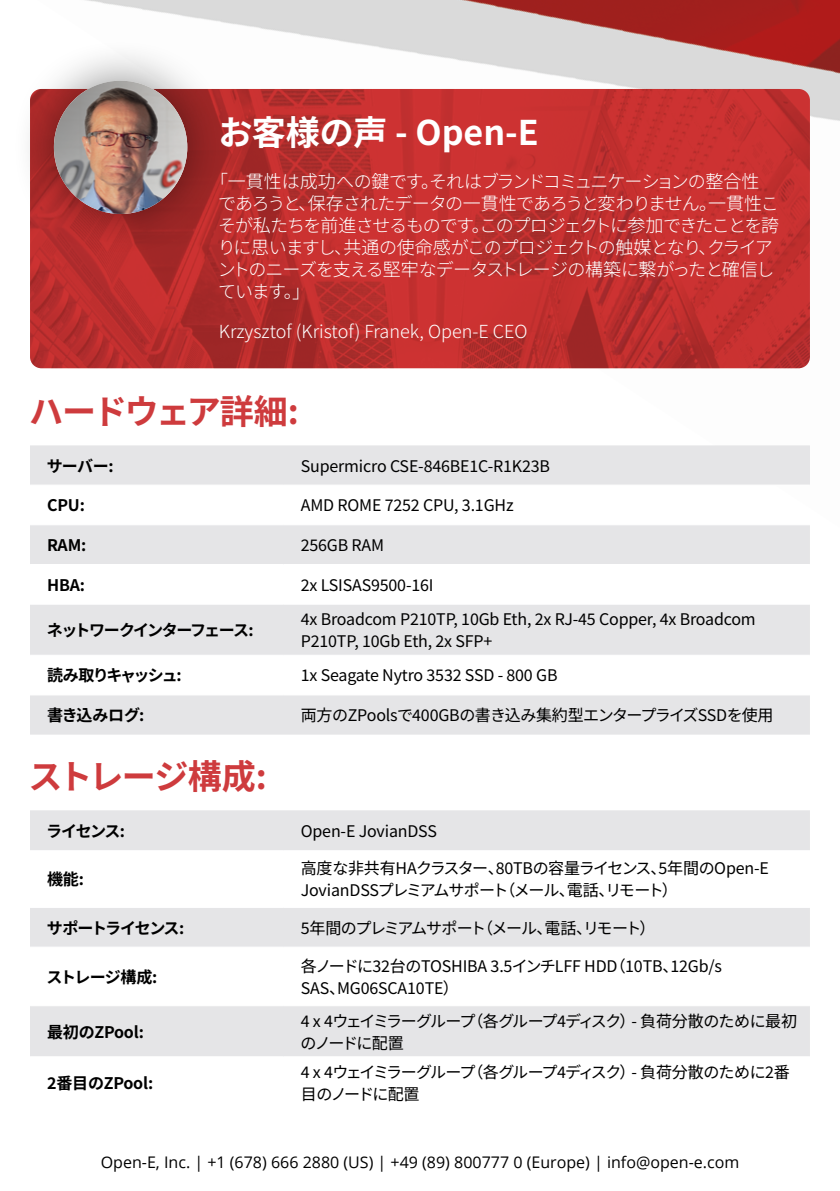
<style>
.page{position:relative;width:840px;height:1191px;background:#fff}
.page>*{position:absolute;margin:0;border:0;box-sizing:border-box;transform-origin:0 0}
.t1{font:100 34px "Noto Sans JP";letter-spacing:-.05em;color:#ce3b3d}
.t2{font:100 34px "Noto Sans JP";color:#fff}
.t3{font:100 18px/22px "Noto Sans JP";letter-spacing:-.055em;color:#fff}
.t4{font:100 18px "Noto Sans JP";color:#fff}
.t5{font:100 16px/22px "Noto Sans JP";letter-spacing:-.015em;color:#000}
.t6{font:16px "Open Sans";color:#000}
.t7{font:100 16px/22px "Noto Sans JP";letter-spacing:-.045em;color:#000}
.t8{font:100 16px/22px "Noto Sans JP";letter-spacing:-.05em;color:#000}
.t9{font:100 16px "Noto Sans JP";letter-spacing:-.075em;color:#000}
.t10{font:100 16px "Noto Sans JP";letter-spacing:-.1em;color:#000}
.t11{font:100 16px "Noto Sans JP";letter-spacing:-.12em;color:#000}
.t12{font:100 16px "Noto Sans JP";letter-spacing:-.09em;color:#000}
.t13{font:100 16px "Noto Sans JP";letter-spacing:-.055em;color:#000}
</style>
<div class="page">
<img style="left:39px;top:0;width:800px;height:528px">
<img style="left:30px;top:89px;width:779px;height:279px">
<div style="left:11px;top:38px;width:219px;height:219px;background:#000;opacity:.46"></div>
<img style="left:54px;top:81px;width:133px;height:133px;border-radius:67px">
<svg style="left:30px;top:445px;width:779px;height:289px;fill:#e5e5e7"></svg>
<hr style="left:30px;top:485px;width:253px;height:1px;background:#fff">
<hr style="left:283px;top:485px;width:526px;height:1px;background:#fff">
<hr style="left:30px;top:524px;width:253px;height:1px;background:#fff">
<hr style="left:283px;top:524px;width:526px;height:1px;background:#fff">
<hr style="left:30px;top:564px;width:253px;height:1px;background:#fff">
<hr style="left:283px;top:564px;width:526px;height:1px;background:#fff">
<hr style="left:30px;top:604px;width:253px;height:1px;background:#fff">
<hr style="left:283px;top:604px;width:526px;height:1px;background:#fff">
<hr style="left:30px;top:655px;width:253px;height:1px;background:#fff">
<hr style="left:283px;top:655px;width:526px;height:1px;background:#fff">
<hr style="left:30px;top:694px;width:253px;height:1px;background:#fff">
<hr style="left:283px;top:694px;width:526px;height:1px;background:#fff">
<svg style="left:30px;top:810px;width:779px;height:246px;fill:#e5e5e7"></svg>
<hr style="left:30px;top:850px;width:253px;height:1px;background:#fff">
<hr style="left:283px;top:850px;width:526px;height:1px;background:#fff">
<hr style="left:30px;top:907px;width:253px;height:1px;background:#fff">
<hr style="left:283px;top:907px;width:526px;height:1px;background:#fff">
<hr style="left:30px;top:946px;width:253px;height:1px;background:#fff">
<hr style="left:283px;top:946px;width:526px;height:1px;background:#fff">
<hr style="left:30px;top:1005px;width:253px;height:1px;background:#fff">
<hr style="left:283px;top:1005px;width:526px;height:1px;background:#fff">
<h1 class="t2" style="left:218px;top:114px;width:321px">お客様の声 - Open-E</h1>
<p class="t3" style="left:218px;top:171px;width:562px;text-indent:-8px">「一貫性は成功への鍵です。それはブランドコミュニケーションの整合性であろうと、保存されたデータの一貫性であろうと変わりません。一貫性こそが私たちを前進させるものです。このプロジェクトに参加できたことを誇りに思いますし、共通の使命感がこのプロジェクトの触媒となり、クライアントのニーズを支える堅牢なデータストレージの構築に繋がったと確信しています。」</p>
<p class="t4" style="left:219px;top:321px;width:310px">Krzysztof (Kristof) Franek, Open-E CEO</p>
<h1 class="t1" style="left:29px;top:392px;width:271px">ハードウェア詳細:</h1>
<p class="t5" style="left:47px;top:455px;width:68px">サーバー:</p>
<p class="t5" style="left:300px;top:455px;width:251px">Supermicro CSE-846BE1C-R1K23B</p>
<p class="t5" style="left:47px;top:495px;width:39px">CPU:</p>
<p class="t5" style="left:300px;top:495px;width:214px">AMD ROME 7252 CPU, 3.1GHz</p>
<p class="t5" style="left:47px;top:534px;width:41px">RAM:</p>
<p class="t5" style="left:300px;top:534px;width:85px">256GB RAM</p>
<p class="t5" style="left:47px;top:574px;width:39px">HBA:</p>
<p class="t5" style="left:300px;top:574px;width:134px">2x LSISAS9500-16I</p>
<p class="t10" style="left:47px;top:621px;width:208px">ネットワークインターフェース:</p>
<p class="t5" style="left:300px;top:608px;width:456px">4x Broadcom P210TP, 10Gb Eth, 2x RJ-45 Copper, 4x Broadcom<br>P210TP, 10Gb Eth, 2x SFP+</p>
<p class="t11" style="left:47px;top:666px;width:136px">読み取りキャッシュ:</p>
<p class="t5" style="left:300px;top:665px;width:258px">1x Seagate Nytro 3532 SSD - 800 GB</p>
<p class="t5" style="left:47px;top:704px;width:99px">書き込みログ:</p>
<p class="t5" style="left:300px;top:704px;width:474px">両方のZPoolsで400GBの書き込み集約型エンタープライズSSDを使用</p>
<h1 class="t1" style="left:29px;top:757px;width:240px">ストレージ構成:</h1>
<p class="t5" style="left:46px;top:820px;width:80px">ライセンス:</p>
<p class="t5" style="left:300px;top:820px;width:138px">Open-E JovianDSS</p>
<p class="t5" style="left:47px;top:869px;width:38px">機能:</p>
<p class="t5" style="left:300px;top:858px;width:469px">高度な非共有HAクラスター、80TBの容量ライセンス、5年間のOpen-E<br>JovianDSSプレミアムサポート（メール、電話、リモート）</p>
<p class="t12" style="left:47px;top:918px;width:139px">サポートライセンス:</p>
<p class="t9" style="left:300px;top:918px;width:356px">5年間のプレミアムサポート（メール、電話、リモート）</p>
<p class="t13" style="left:46px;top:968px;width:112px">ストレージ構成:</p>
<p class="t5" style="left:300px;top:955px;width:422px">各ノードに32台のTOSHIBA 3.5インチLFF HDD（10TB、12Gb/s<br>SAS、MG06SCA10TE）</p>
<p class="t5" style="left:47px;top:1021px;width:98px">最初のZPool:</p>
<p class="t8" style="left:300px;top:1010px;width:497px">4 x 4ウェイミラーグループ（各グループ4ディスク）- 負荷分散のために最初のノードに配置</p>
<p class="t5" style="left:47px;top:1072px;width:108px">2番目のZPool:</p>
<p class="t7" style="left:300px;top:1061px;width:490px">4 x 4ウェイミラーグループ（各グループ4ディスク）- 負荷分散のために2番目のノードに配置</p>
<p class="t6" style="left:101px;top:1151px;width:639px">Open-E, Inc. | +1 (678) 666 2880 (US) | +49 (89) 800777 0 (Europe) | info@open-e.com</p>
</div>
